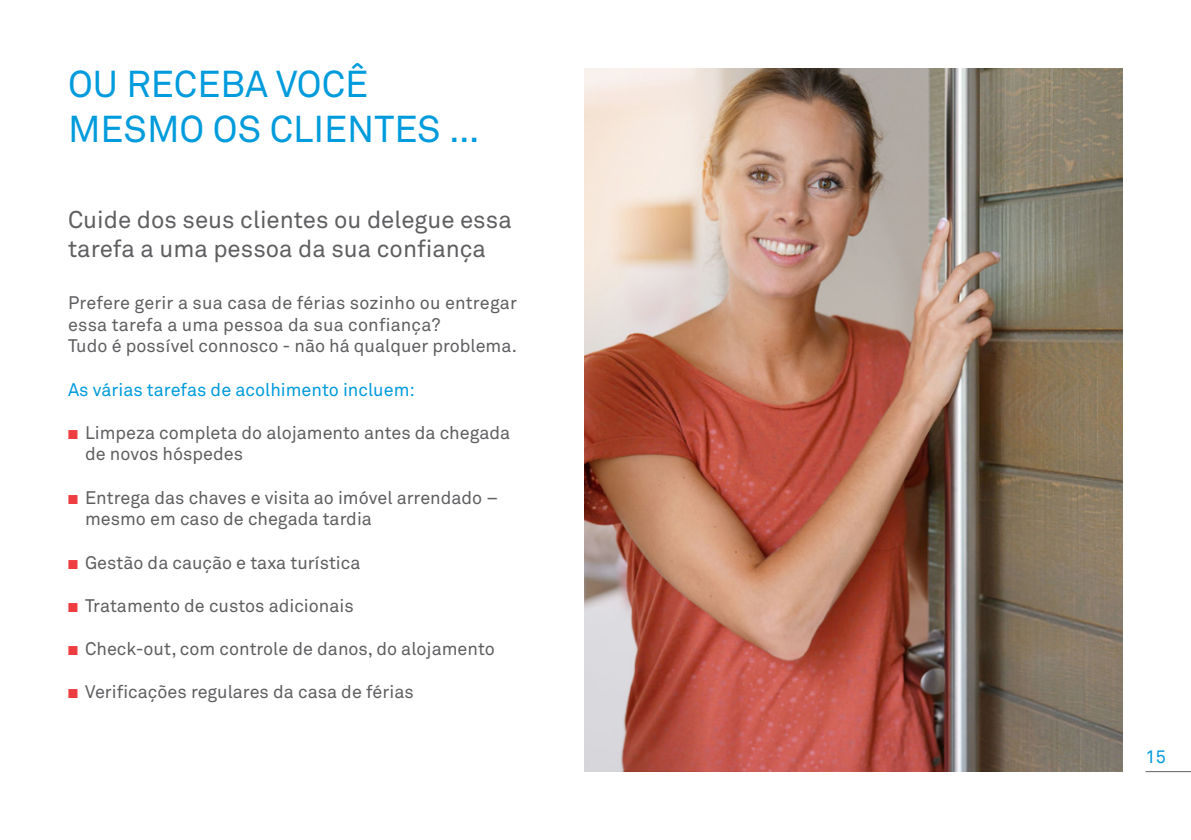
<style>
.page{position:relative;width:1191px;height:840px;background:#fff}
.page>*{position:absolute;margin:0;border:0;box-sizing:border-box;transform-origin:0 0}
.t1{font:37px/44.4px "Akkurat Pro";color:#009bdc}
.t2{font:24px/28.8px "Akkurat Pro";color:#5f5f62}
.t3{font:18px/21.6px "Akkurat Pro";color:#5f5f62}
.t4{font:18px "Akkurat Pro";color:#009bdc}
.s1{color:#ee3d40}
</style>
<div class="page">
<hr style="left:1145px;top:770px;width:46px;height:1px;background:#5f5f62">
<img style="left:584px;top:68px;width:539px;height:703px">
<h1 class="t1" style="left:68px;top:63px;width:412px">OU RECEBA VOCÊ<br>MESMO OS CLIENTES …</h1>
<h2 class="t2" style="left:68px;top:206px;width:445px">Cuide dos seus clientes ou delegue essa tarefa a uma pessoa da sua confiança</h2>
<p class="t3" style="left:68px;top:292px;width:450px">Prefere gerir a sua casa de férias sozinho ou entregar essa tarefa a uma pessoa da sua confiança?<br>Tudo é possível connosco - não há qualquer problema.</p>
<p class="t4" style="left:68px;top:378px;width:348px">As várias tarefas de acolhimento incluem:</p>
<p class="t3" style="left:85px;top:422px;width:427px;text-indent:-17px"><span class="s1">■</span> Limpeza completa do alojamento antes da chegada de novos hóspedes</p>
<p class="t3" style="left:85px;top:487px;width:415px;text-indent:-17px"><span class="s1">■</span> Entrega das chaves e visita ao imóvel arrendado – mesmo em caso de chegada tardia</p>
<p class="t3" style="left:68px;top:551px;width:294px"><span class="s1">■</span> Gestão da caução e taxa turística</p>
<p class="t3" style="left:68px;top:595px;width:287px"><span class="s1">■</span> Tratamento de custos adicionais</p>
<p class="t3" style="left:68px;top:638px;width:428px"><span class="s1">■</span> Check-out, com controle de danos, do alojamento</p>
<p class="t3" style="left:68px;top:681px;width:347px"><span class="s1">■</span> Verificações regulares da casa de férias</p>
<p class="t4" style="left:1145px;top:746px;width:22px">15</p>
</div>
